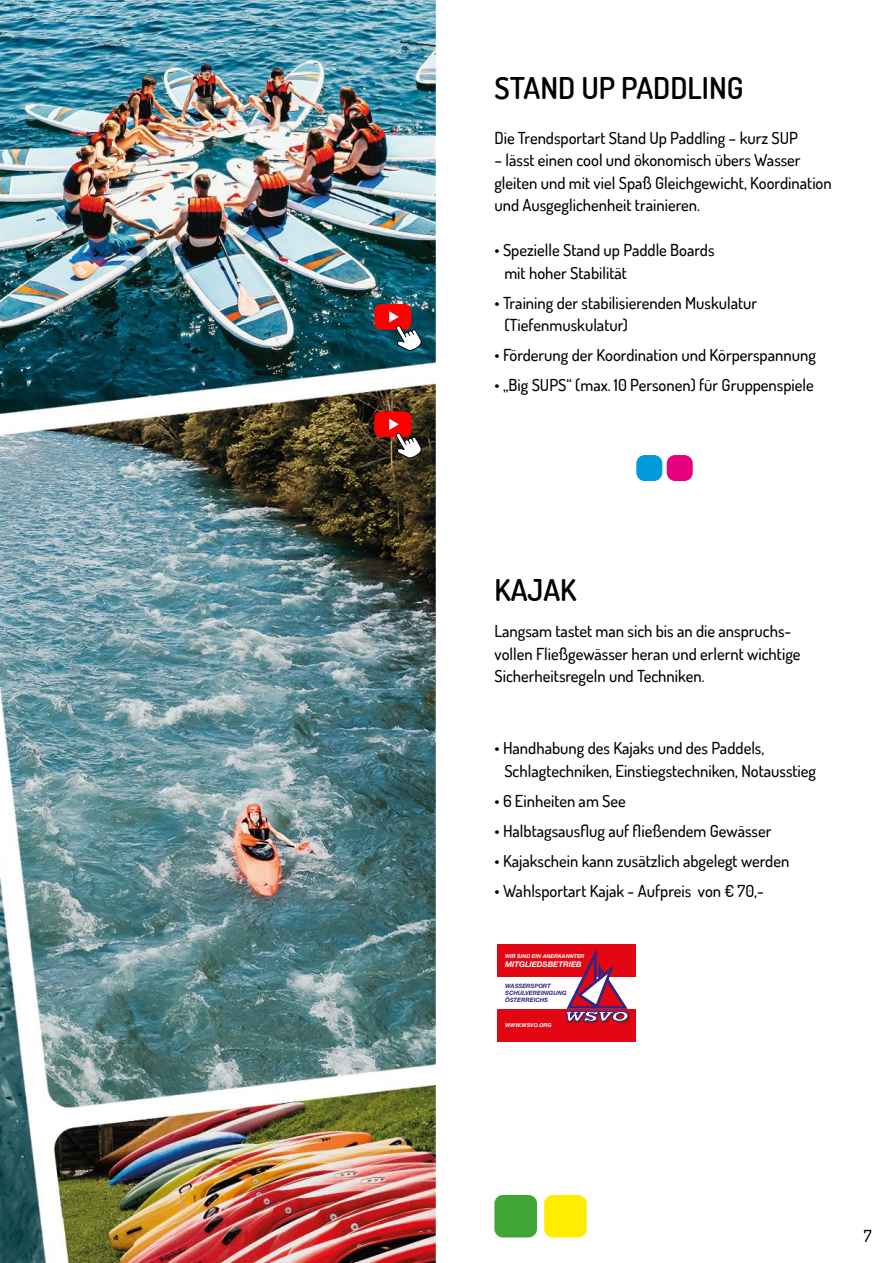
<style>
.page{position:relative;width:893px;height:1263px;background:#fff}
.page>*{position:absolute;margin:0;border:0;box-sizing:border-box;transform-origin:0 0}
.t1{font:600 30px "Dosis";color:#000}
.t2{font:500 16.5px/22.5px "Dosis";color:#000}
.t3{font:italic 700 7.8px "Helvetica Neue LT Std";color:#fff}
.t4{font:italic 700 5.85px/7.1px "Helvetica Neue LT Std";color:#312783}
.t5{font:italic 700 5.4px "Helvetica Neue LT Std";color:#fff}
</style>
<div class="page">
<img style="left:0;top:0;width:437px;height:1263px">
<div style="left:494px;top:1195px;width:43px;height:42px;background:#3fa535;border-radius:9px"></div>
<div style="left:544px;top:1195px;width:43px;height:42px;background:#ffed00;border-radius:9px"></div>
<div style="left:636px;top:455px;width:26px;height:26px;background:#009ad8;border-radius:9px"></div>
<div style="left:667px;top:455px;width:26px;height:26px;background:#e6007d;border-radius:9px"></div>
<div style="left:497px;top:944px;width:139px;height:32px;background:#e30613"></div>
<div style="left:497px;top:1009px;width:139px;height:32px;background:#e30613"></div>
<img style="left:567px;top:1016px;width:64px;height:8px">
<svg style="left:565px;top:950px;width:65px;height:71px"></svg>
<svg style="left:374px;top:303px;width:48px;height:48px"></svg>
<svg style="left:374px;top:411px;width:48px;height:47px"></svg>
<p class="t1" style="left:494px;top:68px;width:251px">STAND UP PADDLING</p>
<p class="t2" style="left:494px;top:126px;width:305px">Die Trendsportart Stand Up Paddling – kurz SUP</p>
<p class="t2" style="left:494px;top:149px;width:339px">– lässt einen cool und ökonomisch übers Wasser gleiten und mit viel Spaß Gleichgewicht, Koordination und Ausgeglichenheit trainieren.</p>
<p class="t2" style="left:504px;top:239px;width:212px;text-indent:-10px">• Spezielle Stand up Paddle Boards mit hoher Stabilität</p>
<p class="t2" style="left:504px;top:291px;width:254px;text-indent:-10px">• Training der stabilisierenden Muskulatur (Tiefenmuskulatur)</p>
<p class="t2" style="left:494px;top:344px;width:323px">• Förderung der Koordination und Körperspannung</p>
<p class="t2" style="left:494px;top:374px;width:321px">• „Big SUPS“ (max. 10 Personen) für Gruppenspiele</p>
<p class="t1" style="left:494px;top:571px;width:84px">KAJAK</p>
<p class="t2" style="left:494px;top:620px;width:308px">Langsam tastet man sich bis an die anspruchs&shy;vollen Fließgewässer heran und erlernt wichtige<br>Sicherheitsregeln und Techniken.</p>
<p class="t2" style="left:504px;top:737px;width:313px;text-indent:-10px">• Handhabung des Kajaks und des Paddels,<br>Schlagtechniken, Einstiegstechniken, Notausstieg</p>
<p class="t2" style="left:494px;top:789px;width:133px">• 6 Einheiten am See</p>
<p class="t2" style="left:494px;top:819px;width:278px">• Halbtagsausflug auf fließendem Gewässer</p>
<p class="t2" style="left:494px;top:849px;width:296px">• Kajakschein kann zusätzlich abgelegt werden</p>
<p class="t2" style="left:494px;top:879px;width:271px">• Wahlsportart Kajak - Aufpreis von € 70,-</p>
<p class="t5" style="left:505px;top:953px;width:81px">WIR SIND EIN ANERKANNTER</p>
<p class="t3" style="left:505px;top:960px;width:78px">MITGLIEDSBETRIEB</p>
<p class="t4" style="left:505px;top:982px;width:63px">WASSERSPORT<br>SCHULVEREINIGUNG<br>ÖSTERREICHS</p>
<p class="t5" style="left:505px;top:1022px;width:48px">WWW.WSVO.ORG</p>
<p class="t2" style="left:864px;top:1224px;width:9px">7</p>
</div>
